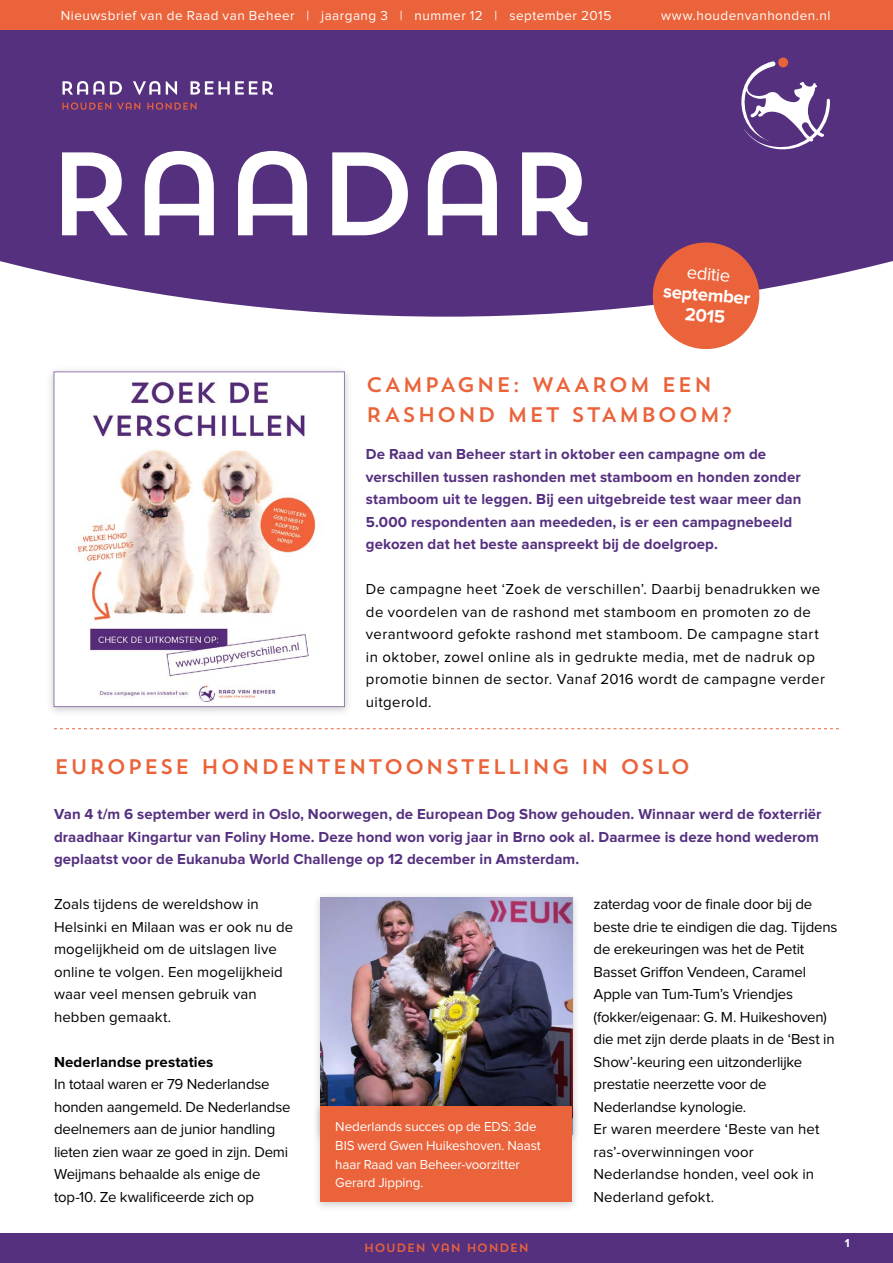
<style>
.page{position:relative;width:893px;height:1263px;background:#fff}
.page>*{position:absolute;margin:0;border:0;box-sizing:border-box;transform-origin:0 0}
.t1{font:117.9px "Trend Sans One";letter-spacing:-.07em;color:#fff}
.t2{font:21px/30px "Trend Sans One";letter-spacing:.05em;color:#ea633a}
.t3{font:700 18.45px/20.9px "Proxima Nova";color:#fff;text-align:center}
.t4{font:18.45px "Proxima Nova";color:#fff}
.t5{font:15px/22.5px "Proxima Nova";letter-spacing:.005em;color:#000}
.t6{font:700 15px/22.5px "Proxima Nova";letter-spacing:.005em;color:#55307f}
.t7{font:15px/22.5px "Proxima Nova";letter-spacing:.025em;color:#000}
.t8{font:15px/22.5px "Proxima Nova";letter-spacing:-.015em;color:#000}
.t9{font:700 15px "Proxima Nova";letter-spacing:.005em;color:#000}
.t10{font:13.5px/18.8px "Proxima Nova";color:#fff}
.t11{font:13.5px "Proxima Nova";letter-spacing:.035em;color:#fff}
.t12{font:12px "Trend Sans One";color:#ea633a}
.t13{font:700 12px "Proxima Nova";color:#fff}
</style>
<div class="page">
<div style="left:0;top:30px;width:893px;height:287px;background:#55307f"></div>
<svg style="left:63px;top:81px;width:41px;height:14px"></svg>
<svg style="left:110px;top:81px;width:12px;height:14px"></svg>
<svg style="left:133px;top:81px;width:27px;height:14px"></svg>
<svg style="left:166px;top:81px;width:11px;height:14px"></svg>
<svg style="left:191px;top:81px;width:82px;height:14px"></svg>
<svg style="left:62px;top:103px;width:49px;height:7px"></svg>
<svg style="left:117px;top:103px;width:23px;height:7px"></svg>
<svg style="left:147px;top:103px;width:49px;height:7px"></svg>
<svg style="left:730px;top:61px;width:100px;height:89px"></svg>
<div style="left:778px;top:58px;width:10px;height:9px;background:#e9633a;border-radius:50%"></div>
<div style="left:0;top:0;width:893px;height:30px;background:#ea633a"></div>
<div style="left:0;top:1233px;width:893px;height:30px;background:#55307f"></div>
<svg style="left:650px;top:240px;width:112px;height:110px;background:#d76f5d"></svg>
<svg style="left:54px;top:728px;width:785px;height:1px"></svg>
<div style="left:45px;top:365px;width:308px;height:352px;background:#000;opacity:.2"></div>
<div style="left:54px;top:372px;width:290px;height:335px;background:#fff"></div>
<img style="left:77px;top:379px;width:239px;height:323px">
<div style="left:54px;top:372px;width:291px;height:335px;border:1px solid #957aac"></div>
<div style="left:312px;top:891px;width:269px;height:253px;background:#000;opacity:.2"></div>
<img style="left:321px;top:898px;width:251px;height:202px">
<div style="left:312px;top:1100px;width:268px;height:112px;background:#000;opacity:.2"></div>
<div style="left:320px;top:1106px;width:252px;height:96px;background:#ea633a"></div>
<p class="t11" style="left:61px;top:9px;width:552px">Nieuwsbrief van de Raad van Beheer | jaargang 3 | nummer 12 | september 2015</p>
<p class="t11" style="left:661px;top:9px;width:171px">www.houdenvanhonden.nl</p>
<h1 class="t1" style="left:45px;top:118px;width:555px">RAADAR</h1>
<p class="t4" style="left:688px;top:264px;width:45px;rotate:5deg">editie</p>
<p class="t3" style="left:664px;top:281px;width:89px;rotate:5deg">september<br>2015</p>
<h2 class="t2" style="left:366px;top:369px;width:368px">CAMPAGNE: WAAROM EEN<br>RASHOND MET STAMBOOM?</h2>
<p class="t6" style="left:366px;top:443px;width:437px">De Raad van Beheer start in oktober een campagne om de verschillen tussen rashonden met stamboom en honden zonder stamboom uit te leggen. Bij een uitgebreide test waar meer dan 5.000 respondenten aan meededen, is er een campagnebeeld gekozen dat het beste aanspreekt bij de doelgroep.</p>
<p class="t7" style="left:366px;top:578px;width:460px">De campagne heet ‘Zoek de verschillen’. Daarbij benadrukken we de voordelen van de rashond met stamboom en promoten zo de verantwoord gefokte rashond met stamboom. De campagne start in oktober, zowel online als in gedrukte media, met de nadruk op promotie binnen de sector. Vanaf 2016 wordt de campagne verder uitgerold.</p>
<h2 class="t2" style="left:54px;top:751px;width:638px">EUROPESE HONDENTENTOONSTELLING IN OSLO</h2>
<p class="t6" style="left:54px;top:803px;width:769px">Van 4 t/m 6 september werd in Oslo, Noorwegen, de European Dog Show gehouden. Winnaar werd de foxterriër draadhaar Kingartur van Foliny Home. Deze hond won vorig jaar in Brno ook al. Daarmee is deze hond wederom geplaatst voor de Eukanuba World Challenge op 12 december in Amsterdam.</p>
<p class="t5" style="left:54px;top:893px;width:241px">Zoals tijdens de wereldshow in<br>Helsinki en Milaan was er ook nu de mogelijkheid om de uitslagen live online te volgen. Een mogelijkheid waar veel mensen gebruik van hebben gemaakt.</p>
<p class="t9" style="left:54px;top:1055px;width:161px">Nederlandse prestaties</p>
<p class="t8" style="left:54px;top:1073px;width:238px">In totaal waren er 79 Nederlandse honden aangemeld. De Nederlandse deelnemers aan de junior handling lieten zien waar ze goed in zijn. Demi Weijmans behaalde als enige de top-10. Ze kwalificeerde zich op</p>
<p class="t5" style="left:593px;top:893px;width:246px">zaterdag voor de finale door bij de beste drie te eindigen die dag. Tijdens de erekeuringen was het de Petit<br>Basset Griffon Vendeen, Caramel<br>Apple van Tum-Tum’s Vriendjes (fokker/eigenaar: G. M. Huikeshoven) die met zijn derde plaats in de ‘Best in<br>Show’-keuring een uitzonderlijke prestatie neerzette voor de<br>Nederlandse kynologie.<br>Er waren meerdere ‘Beste van het ras’-overwinningen voor<br>Nederlandse honden, veel ook in<br>Nederland gefokt.</p>
<p class="t10" style="left:335px;top:1118px;width:207px">Nederlands succes op de EDS: 3de<br>BIS werd Gwen Huikeshoven. Naast haar Raad van Beheer-voorzitter<br>Gerard Jipping.</p>
<p class="t12" style="left:364px;top:1240px;width:167px">HOUDEN VAN HONDEN</p>
<p class="t13" style="left:845px;top:1237px;width:6px">1</p>
</div>
